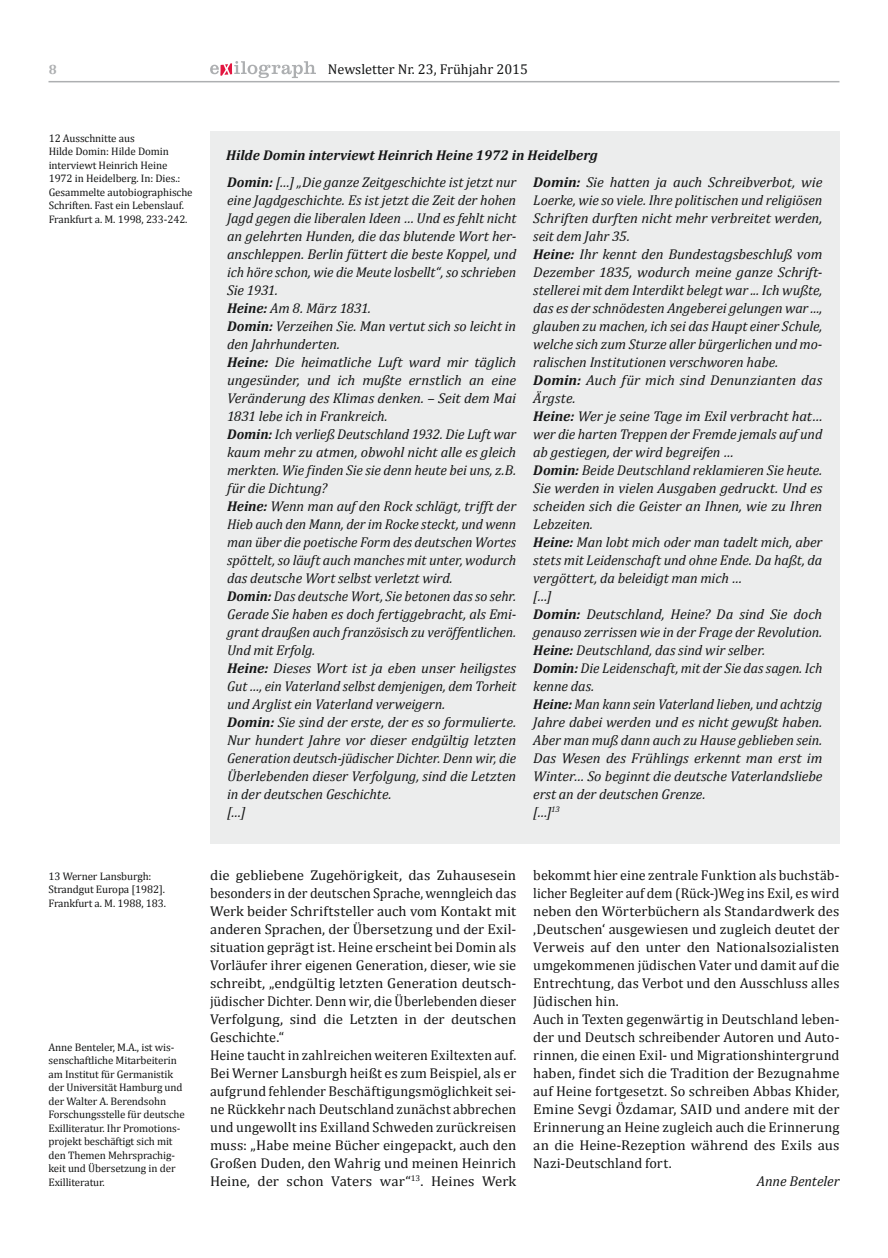
<style>
.page{position:relative;width:888px;height:1258px;background:#fff}
.page>*{position:absolute;margin:0;border:0;box-sizing:border-box;transform-origin:0 0}
.t1{font:italic 14.25px/18px "Cambria";letter-spacing:-.01em;color:#151616}
.t2{font:14.25px/18px "Cambria";color:#151616;scale:1.04 1}
.t3{font:14.25px/18px "Cambria";color:#151616}
.t4{font:italic 700 14.25px "Cambria";color:#151616}
.t5{font:700 13.5px "Cambria";color:#adafb1}
.t6{font:10.95px/13.5px "Cambria";letter-spacing:-.01em;color:#151616}
.s1{font-weight:700}
</style>
<div class="page">
<hr style="left:49px;top:81px;width:790px;height:1px;background:#adafb1">
<svg style="left:210px;top:61px;width:106px;height:17px"></svg>
<div style="left:210px;top:131px;width:629px;height:712px;background:#eceded"></div>
<p class="t5" style="left:49px;top:60px;width:9px">8</p>
<p class="t3" style="left:328px;top:60px;width:202px">Newsletter Nr. 23, Frühjahr 2015</p>
<p class="t6" style="left:49px;top:131px;width:145px">12 Ausschnitte aus<br>Hilde Domin: Hilde Domin interviewt Heinrich Heine<br>1972 in Heidelberg. In: Dies.:<br>Gesammelte autobiographische<br>Schriften. Fast ein Lebenslauf.<br>Frankfurt a. M. 1998, 233-242.</p>
<p class="t4" style="left:226px;top:145px;width:373px">Hilde Domin interviewt Heinrich Heine 1972 in Heidelberg</p>
<p class="t1" style="left:227px;top:172px;width:291px"><span class="s1">Domin:</span> […] „Die ganze Zeitgeschichte ist jetzt nur eine Jagdgeschichte. Es ist jetzt die Zeit der hohen Jagd gegen die liberalen Ideen … Und es fehlt nicht an gelehrten Hunden, die das blutende Wort her&shy;anschleppen. Berlin füttert die beste Koppel, und ich höre schon, wie die Meute losbellt“, so schrieben Sie 1931.<br><span class="s1">Heine:</span> Am 8. März 1831.<br><span class="s1">Domin:</span> Verzeihen Sie. Man vertut sich so leicht in den Jahrhunderten.<br><span class="s1">Heine:</span> Die heimatliche Luft ward mir täglich ungesünder, und ich mußte ernstlich an eine Veränderung des Klimas denken. – Seit dem Mai 1831 lebe ich in Frankreich.<br><span class="s1">Domin:</span> Ich verließ Deutschland 1932. Die Luft war kaum mehr zu atmen, obwohl nicht alle es gleich merkten. Wie finden Sie sie denn heute bei uns, z.B. für die Dichtung?<br><span class="s1">Heine:</span> Wenn man auf den Rock schlägt, trifft der Hieb auch den Mann, der im Rocke steckt, und wenn man über die poetische Form des deutschen Wortes spöttelt, so läuft auch manches mit unter, wodurch das deutsche Wort selbst verletzt wird.<br><span class="s1">Domin:</span> Das deutsche Wort, Sie betonen das so sehr.<br>Gerade Sie haben es doch fertiggebracht, als Emi&shy;grant draußen auch französisch zu veröffentlichen.<br>Und mit Erfolg.<br><span class="s1">Heine:</span> Dieses Wort ist ja eben unser heiligstes Gut …, ein Vaterland selbst demjenigen, dem Torheit und Arglist ein Vaterland verweigern.<br><span class="s1">Domin:</span> Sie sind der erste, der es so formulierte.<br>Nur hundert Jahre vor dieser endgültig letzten Generation deutsch-jüdischer Dichter. Denn wir, die Überlebenden dieser Verfolgung, sind die Letzten in der deutschen Geschichte.<br>[…]</p>
<p class="t1" style="left:533px;top:172px;width:291px"><span class="s1">Domin:</span> Sie hatten ja auch Schreibverbot, wie Loerke, wie so viele. Ihre politischen und religiösen Schriften durften nicht mehr verbreitet werden, seit dem Jahr 35.<br><span class="s1">Heine:</span> Ihr kennt den Bundestagsbeschluß vom Dezember 1835, wodurch meine ganze Schrift&shy;stellerei mit dem Interdikt belegt war ... Ich wußte, das es der schnödesten Angeberei gelungen war ..., glauben zu machen, ich sei das Haupt einer Schule, welche sich zum Sturze aller bürgerlichen und mo&shy;ralischen Institutionen verschworen habe.<br><span class="s1">Domin:</span> Auch für mich sind Denunzianten das Ärgste.<br><span class="s1">Heine:</span> Wer je seine Tage im Exil verbracht hat… wer die harten Treppen der Fremde jemals auf und ab gestiegen, der wird begreifen …<br><span class="s1">Domin:</span> Beide Deutschland reklamieren Sie heute.<br>Sie werden in vielen Ausgaben gedruckt. Und es scheiden sich die Geister an Ihnen, wie zu Ihren Lebzeiten.<br><span class="s1">Heine:</span> Man lobt mich oder man tadelt mich, aber stets mit Leidenschaft und ohne Ende. Da haßt, da vergöttert, da beleidigt man mich …<br>[…]<br><span class="s1">Domin:</span> Deutschland, Heine? Da sind Sie doch genauso zerrissen wie in der Frage der Revolution.<br><span class="s1">Heine:</span> Deutschland, das sind wir selber.<br><span class="s1">Domin:</span> Die Leidenschaft, mit der Sie das sagen. Ich kenne das.<br><span class="s1">Heine:</span> Man kann sein Vaterland lieben, und achtzig Jahre dabei werden und es nicht gewußt haben.<br>Aber man muß dann auch zu Hause geblieben sein.<br>Das Wesen des Frühlings erkennt man erst im Winter… So beginnt die deutsche Vaterlandsliebe erst an der deutschen Grenze.<br>[…]<sup>13</sup></p>
<p class="t6" style="left:49px;top:869px;width:119px">13 Werner Lansburgh:<br>Strandgut Europa [1982].<br>Frankfurt a. M. 1988, 183.</p>
<p class="t6" style="left:49px;top:1040px;width:138px">Anne Benteler, M.A., ist wis&shy;senschaftliche Mitarbeiterin am Institut für Germanistik der Universität Hamburg und der Walter A. Berendsohn<br>Forschungsstelle für deutsche<br>Exilliteratur. Ihr Promotions&shy;projekt beschäftigt sich mit den Themen Mehrsprachig&shy;keit und Übersetzung in der<br>Exilliteratur.</p>
<p class="t2" style="left:210px;top:866px;width:296px">die gebliebene Zugehörigkeit, das Zuhausesein besonders in der deutschen Sprache, wenngleich das Werk beider Schriftsteller auch vom Kontakt mit anderen Sprachen, der Übersetzung und der Exil&shy;situation geprägt ist. Heine erscheint bei Domin als Vorläufer ihrer eigenen Generation, dieser, wie sie schreibt, „endgültig letzten Generation deutsch&shy;jüdischer Dichter. Denn wir, die Überlebenden dieser Verfolgung, sind die Letzten in der deutschen Geschichte.“<br>Heine taucht in zahlreichen weiteren Exiltexten auf.<br>Bei Werner Lansburgh heißt es zum Beispiel, als er aufgrund fehlender Beschäftigungsmöglichkeit sei&shy;ne Rückkehr nach Deutschland zunächst abbrechen und ungewollt ins Exilland Schweden zurückreisen muss: „Habe meine Bücher eingepackt, auch den Großen Duden, den Wahrig und meinen Heinrich Heine, der schon Vaters war“<sup>13</sup>. Heines Werk</p>
<p class="t3" style="left:533px;top:866px;width:308px">bekommt hier eine zentrale Funktion als buchstäb&shy;licher Begleiter auf dem (Rück-)Weg ins Exil, es wird neben den Wörterbüchern als Standardwerk des ‚Deutschen‘ ausgewiesen und zugleich deutet der Verweis auf den unter den Nationalsozialisten umgekommenen jüdischen Vater und damit auf die Entrechtung, das Verbot und den Ausschluss alles Jüdischen hin.<br>Auch in Texten gegenwärtig in Deutschland leben&shy;der und Deutsch schreibender Autoren und Auto&shy;rinnen, die einen Exil- und Migrationshintergrund haben, findet sich die Tradition der Bezugnahme auf Heine fortgesetzt. So schreiben Abbas Khider, Emine Sevgi Özdamar, SAID und andere mit der Erinnerung an Heine zugleich auch die Erinnerung an die Heine-Rezeption während des Exils aus Nazi-Deutschland fort.</p>
<p class="t1" style="left:757px;top:1171px;width:84px">Anne Benteler</p>
</div>
